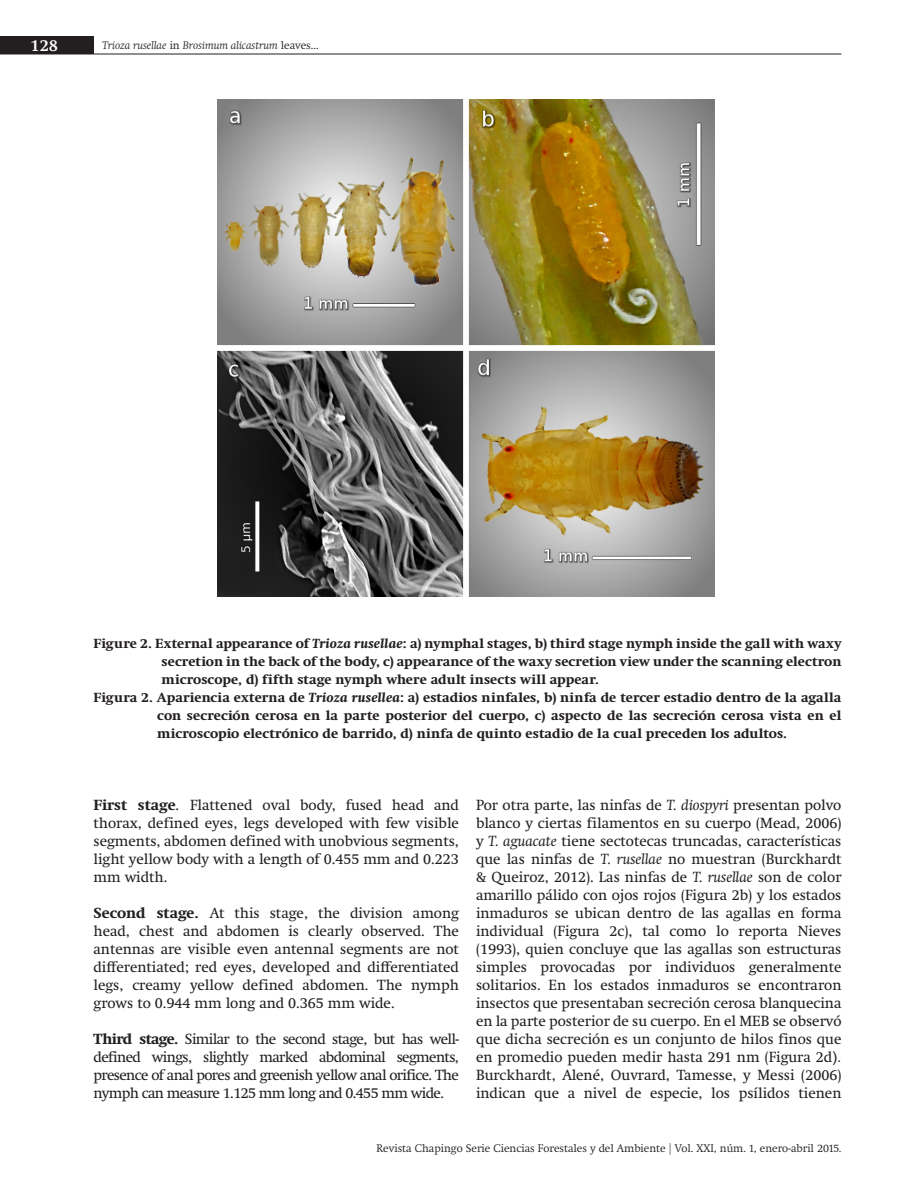
<style>
.page{position:relative;width:918px;height:1188px;background:#fff}
.page>*{position:absolute;margin:0;border:0;box-sizing:border-box;transform-origin:0 0}
.t1{font:600 16.5px "Swift Neue LT Pro";color:#fff}
.t2{font:15px/18px "Swift Neue LT Pro";color:#231f20;text-align:justify}
.pie_de_figura{font:700 13.5px/18px "Swift Neue LT Pro";letter-spacing:.005em;color:#231f20;text-align:justify}
.t3{font:300 11.25px "Swift Neue LT Pro";color:#231f20}
.t4{font:italic 300 11.25px "Swift Neue LT Pro";color:#231f20}
.s1{font-style:normal}
.s2{font-style:italic}
.s3{font-weight:700}
.s4{font-family:"Arial"}
.s5{font-size:12px}
</style>
<div class="page">
<hr style="left:0;top:54px;width:841px;height:1px;background:#231f20">
<div style="left:0;top:36px;width:94px;height:18px;background:#231f20"></div>
<img style="left:217px;top:100px;width:497px;height:497px">
<p class="t1" style="left:31px;top:35px;width:29px">128</p>
<p class="t4" style="left:102px;top:39px;width:218px">Trioza rusellae <span class="s1">in</span> Brosimum alicastrum <span class="s1">leaves...</span></p>
<p class="pie_de_figura" style="left:162px;top:634px;width:681px;text-indent:-68px">Figure 2. External appearance of <span class="s2">Trioza rusellae</span>: a) nymphal stages, b) third stage nymph inside the gall with waxy secretion in the back of the body, c) appearance of the waxy secretion view under the scanning electron microscope, d) fifth stage nymph where adult insects will appear.</p>
<p class="pie_de_figura" style="left:157px;top:688px;width:686px;text-indent:-64px">Figura 2. Apariencia externa de <span class="s2">Trioza rusellea</span>: a) estadios ninfales, b) ninfa de tercer estadio dentro de la agalla con secreción cerosa en la parte posterior del cuerpo, c) aspecto de las secreción cerosa vista en el microscopio electrónico de barrido, d) ninfa de quinto estadio de la cual preceden los adultos.</p>
<p class="t2" style="left:94px;top:796px;width:367px"><span class="s3">First stage</span>. Flattened oval body, fused head and thorax, defined eyes, legs developed with few visible segments, abdomen defined with unobvious segments, light yellow body with a length of 0.455 mm and 0.223 mm width.</p>
<p class="t2" style="left:94px;top:904px;width:367px"><span class="s3">Second stage.</span> At this stage, the division among head, chest and abdomen is clearly observed. The antennas are visible even antennal segments are not differentiated; red eyes, developed and differentiated legs, creamy yellow defined abdomen. The nymph grows to 0.944 mm long and 0.365 mm wide.</p>
<p class="t2" style="left:94px;top:1030px;width:367px"><span class="s3">Third stage.</span> Similar to the second stage, but has well&shy;defined wings, slightly marked abdominal segments, presence of anal pores and greenish yellow anal orifice. The nymph can measure 1.125 mm long and 0.455 mm wide.</p>
<p class="t2" style="left:476px;top:796px;width:367px">Por otra parte, las ninfas de <span class="s2">T. diospyri</span> presentan polvo blanco y ciertas filamentos en su cuerpo (Mead, 2006) y <span class="s2">T. aguacate</span> tiene sectotecas truncadas, características que las ninfas de <span class="s2">T. rusellae</span> no muestran (Burckhardt &amp; Queiroz, 2012). Las ninfas de <span class="s2">T. rusellae</span> son de color amarillo pálido con ojos rojos (Figura 2b) y los estados inmaduros se ubican dentro de las agallas en forma individual (Figura 2c), tal como lo reporta Nieves (1993), quien concluye que las agallas son estructuras simples provocadas por individuos generalmente solitarios. En los estados inmaduros se encontraron insectos que presentaban secreción cerosa blanquecina en la parte posterior de su cuerpo. En el MEB se observó que dicha secreción es un conjunto de hilos finos que en promedio pueden medir hasta 291 nm (Figura 2d<span class="s4">).<br></span>Burckhardt, Alené, Ouvrard, Tamesse, y Messi (2006) indican que a nivel de especie, los psílidos tienen</p>
<p class="t3" style="left:376px;top:1142px;width:467px">Revista Chapingo Serie Ciencias Forestales y del Ambiente <span class="s5">|</span> Vol. XXI, núm. 1, enero-abril 2015.</p>
</div>
